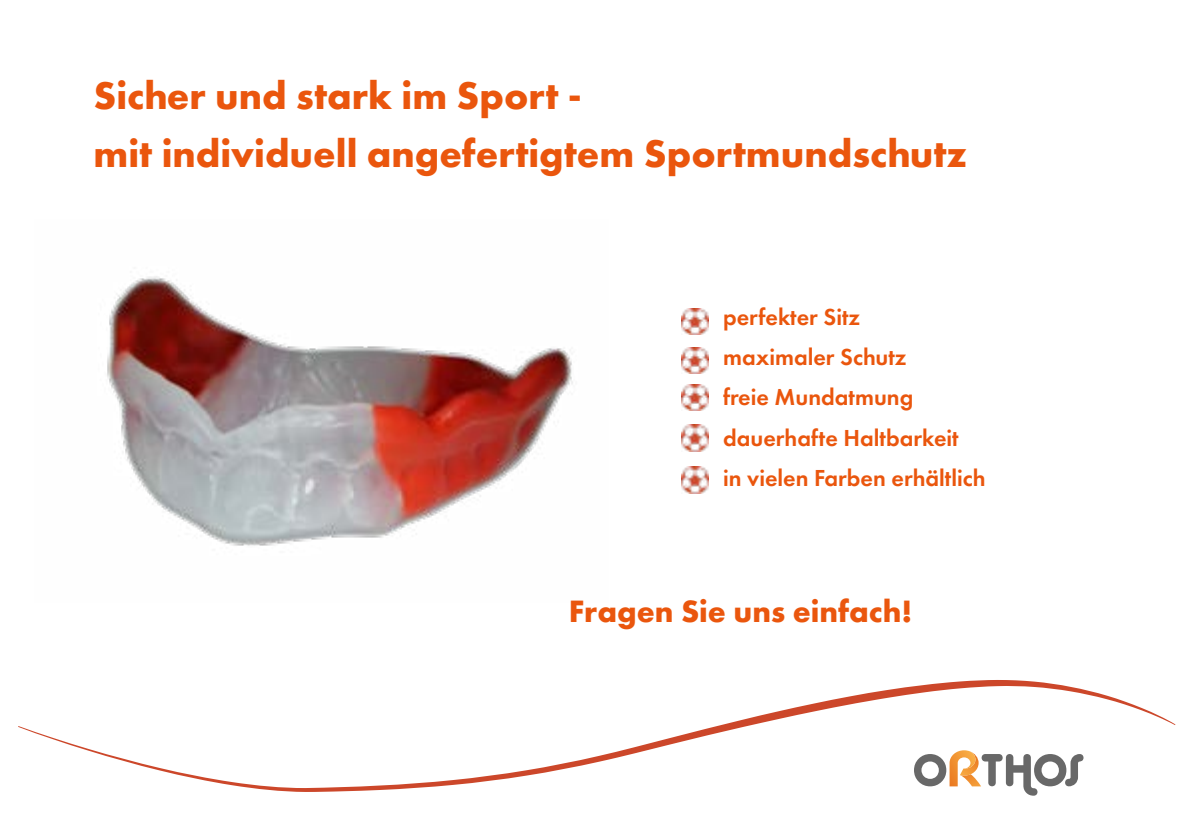
<style>
.page{position:relative;width:1191px;height:840px;background:#fff}
.page>*{position:absolute;margin:0;border:0;box-sizing:border-box;transform-origin:0 0}
.t1{font:700 40px/57.6px "Futura PT";color:#ea560d}
.t2{font:700 32px "Futura PT";color:#ea560d}
.t3{font:600 24px/40px "Futura PT";color:#ea560d}
</style>
<div class="page">
<img style="left:107px;top:276px;width:466px;height:270px">
<svg style="left:18px;top:680px;width:1157px;height:111px"></svg>
<img style="left:682px;top:308px;width:26px;height:26px">
<img style="left:682px;top:347px;width:26px;height:26px">
<img style="left:682px;top:384px;width:26px;height:26px">
<img style="left:682px;top:424px;width:26px;height:27px">
<img style="left:682px;top:466px;width:26px;height:27px">
<svg style="left:914px;top:749px;width:169px;height:46px"></svg>
<h1 class="t1" style="left:94px;top:66px;width:875px">Sicher und stark im Sport -<br>mit individuell angefertigtem Sportmundschutz</h1>
<p class="t3" style="left:723px;top:297px;width:264px">perfekter Sitz<br>maximaler Schutz<br>freie Mundatmung dauerhafte Haltbarkeit<br>in vielen Farben erhältlich</p>
<h2 class="t2" style="left:569px;top:590px;width:345px">Fragen Sie uns einfach!</h2>
</div>
